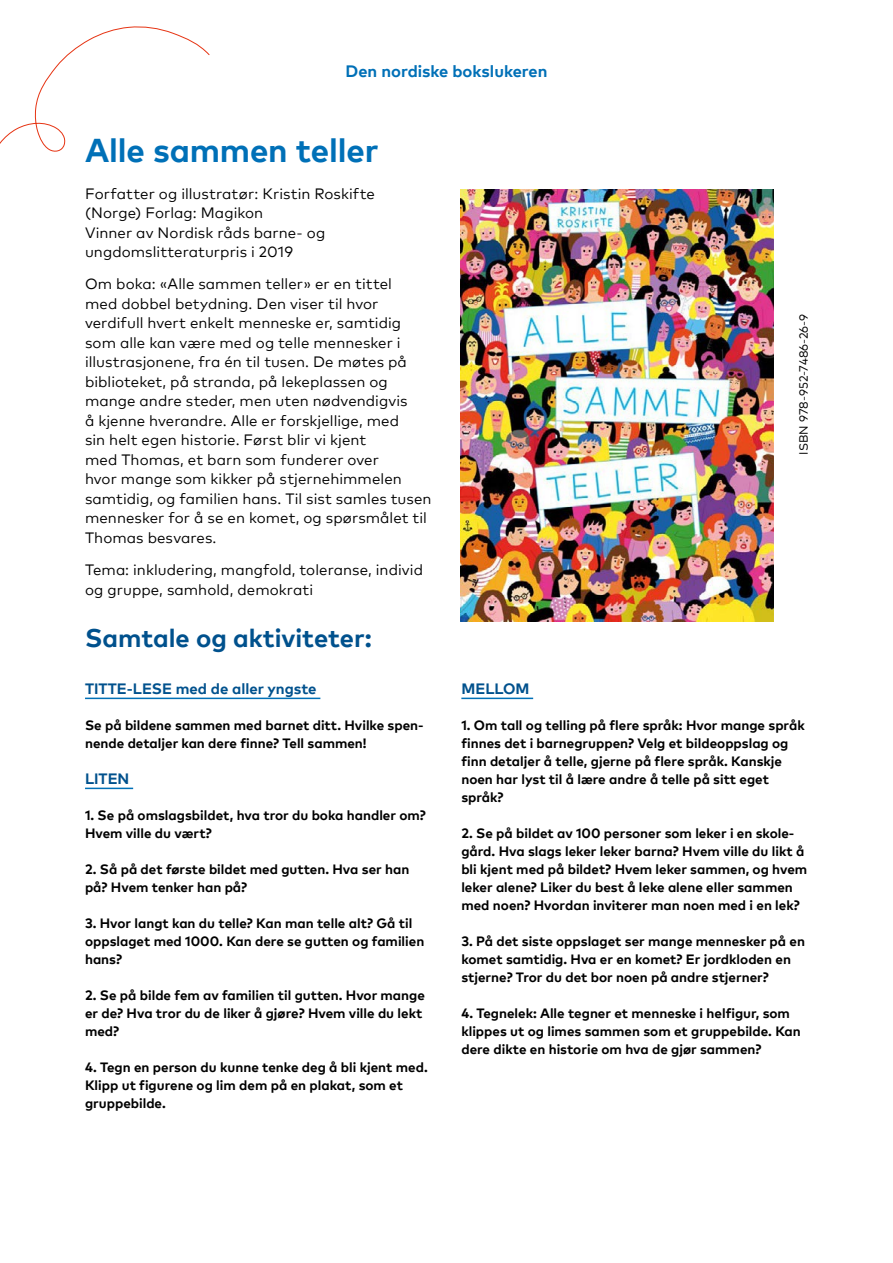
<style>
.page{position:relative;width:893px;height:1263px;background:#fff}
.page>*{position:absolute;margin:0;border:0;box-sizing:border-box;transform-origin:0 0}
.t1{font:700 33px "Mark Pro";letter-spacing:-.005em;color:#0070b7}
.t2{font:700 25.5px "Mark Pro";color:#00518d}
.Header_txt{font:700 16.5px "Mark Pro";color:#0070b7}
.P_10{font:15px/19.5px "Mark Pro";letter-spacing:.005em;color:#000}
.P_10_space{font:15px/19.5px "Mark Pro";letter-spacing:.005em;color:#000}
.Alleviivattu_väliots{font:700 15px "Mark Pro";color:#00518d}
.P_9_12_bold_space{font:700 15px "Mark Pro";color:#00518d}
.P_9_12_bold_space-2{font:700 13.5px/18px "Mark Pro";color:#000}
.ISBN{font:12px "Mark Pro";color:#000}
</style>
<div class="page">
<svg style="left:0;top:26px;width:210px;height:126px"></svg>
<hr style="left:85px;top:698px;width:235px;height:1px;background:#0070b7">
<hr style="left:85px;top:788px;width:48px;height:1px;background:#0070b7">
<hr style="left:461px;top:698px;width:72px;height:1px;background:#0070b7">
<img style="left:461px;top:189px;width:312px;height:432px">
<p class="Header_txt" style="left:345px;top:58px;width:203px">Den nordiske bokslukeren</p>
<h1 class="t1" style="left:85px;top:125px;width:295px">Alle sammen teller</h1>
<p class="P_10_space" style="left:85px;top:182px;width:291px">Forfatter og illustratør: Kristin Roskifte (Norge) Forlag: Magikon</p>
<p class="P_10" style="left:85px;top:221px;width:242px">Vinner av Nordisk råds barne- og ungdomslitteraturpris i 2019</p>
<p class="P_10" style="left:85px;top:273px;width:348px">Om boka: «Alle sammen teller» er en tittel<br>med dobbel betydning. Den viser til hvor verdifull hvert enkelt menneske er, samtidig som alle kan være med og telle mennesker i illustrasjonene, fra én til tusen. De møtes på biblioteket, på stranda, på lekeplassen og mange andre steder, men uten nødvendigvis<br>å kjenne hverandre. Alle er forskjellige, med<br>sin helt egen historie. Først blir vi kjent<br>med Thomas, et barn som funderer over<br>hvor mange som kikker på stjernehimmelen samtidig, og familien hans. Til sist samles tusen mennesker for å se en komet, og spørsmålet til Thomas besvares.</p>
<p class="P_10" style="left:85px;top:559px;width:339px">Tema: inkludering, mangfold, toleranse, individ og gruppe, samhold, demokrati</p>
<h2 class="t2" style="left:85px;top:619px;width:288px">Samtale og aktiviteter:</h2>
<p class="Alleviivattu_väliots" style="left:85px;top:677px;width:233px">TITTE-LESE med de aller yngste</p>
<p class="P_9_12_bold_space-2" style="left:85px;top:715px;width:340px">Se på bildene sammen med barnet ditt. Hvilke spen&shy;nende detaljer kan dere finne? Tell sammen!</p>
<p class="Alleviivattu_väliots" style="left:85px;top:767px;width:46px">LITEN</p>
<p class="P_9_12_bold_space-2" style="left:85px;top:805px;width:342px">1. Se på omslagsbildet, hva tror du boka handler om?<br>Hvem ville du vært?</p>
<p class="P_9_12_bold_space-2" style="left:85px;top:859px;width:326px">2. Så på det første bildet med gutten. Hva ser han på? Hvem tenker han på?</p>
<p class="P_9_12_bold_space-2" style="left:85px;top:913px;width:341px">3. Hvor langt kan du telle? Kan man telle alt? Gå til oppslaget med 1000. Kan dere se gutten og familien hans?</p>
<p class="P_9_12_bold_space-2" style="left:85px;top:985px;width:341px">2. Se på bilde fem av familien til gutten. Hvor mange er de? Hva tror du de liker å gjøre? Hvem ville du lekt med?</p>
<p class="P_9_12_bold_space-2" style="left:85px;top:1057px;width:344px">4. Tegn en person du kunne tenke deg å bli kjent med.<br>Klipp ut figurene og lim dem på en plakat, som et gruppebilde.</p>
<p class="ISBN" style="left:795px;top:454px;width:142px;rotate:-90deg">ISBN 978-952-7486-26-9</p>
<p class="P_9_12_bold_space" style="left:461px;top:677px;width:70px">MELLOM</p>
<p class="P_9_12_bold_space-2" style="left:461px;top:715px;width:345px">1. Om tall og telling på flere språk: Hvor mange språk finnes det i barnegruppen? Velg et bildeoppslag og finn detaljer å telle, gjerne på flere språk. Kanskje noen har lyst til å lære andre å telle på sitt eget språk?</p>
<p class="P_9_12_bold_space-2" style="left:461px;top:823px;width:347px">2. Se på bildet av 100 personer som leker i en skole&shy;gård. Hva slags leker leker barna? Hvem ville du likt å bli kjent med på bildet? Hvem leker sammen, og hvem leker alene? Liker du best å leke alene eller sammen med noen? Hvordan inviterer man noen med i en lek?</p>
<p class="P_9_12_bold_space-2" style="left:461px;top:931px;width:345px">3. På det siste oppslaget ser mange mennesker på en komet samtidig. Hva er en komet? Er jordkloden en stjerne? Tror du det bor noen på andre stjerner?</p>
<p class="P_9_12_bold_space-2" style="left:461px;top:1003px;width:341px">4. Tegnelek: Alle tegner et menneske i helfigur, som klippes ut og limes sammen som et gruppebilde. Kan dere dikte en historie om hva de gjør sammen?</p>
</div>
